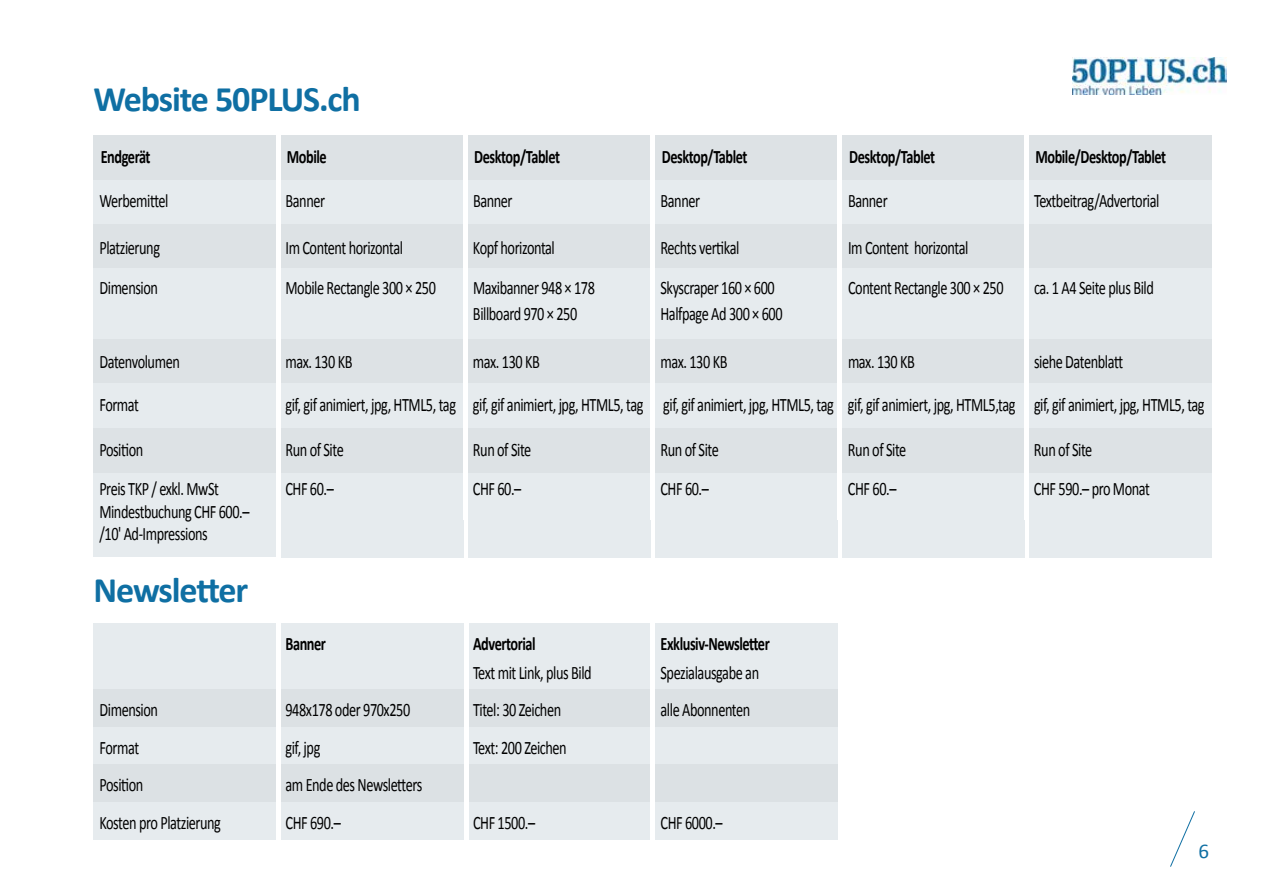
<style>
.page{position:relative;width:1263px;height:893px;background:#fff}
.page>*{position:absolute;margin:0;border:0;box-sizing:border-box;transform-origin:0 0}
.t1{font:700 36px "Calibri";letter-spacing:-.03em;color:#0f6fa3}
.t2{font:21px "Calibri";color:#0f6fa3}
.t3{font:19.05px/22.5px "Calibri";letter-spacing:-.03em;color:#000;scale:.75 1}
.t4{font:700 19.05px "Calibri";letter-spacing:-.03em;color:#000;scale:.75 1}
</style>
<div class="page">
<svg style="left:1170px;top:811px;width:25px;height:56px"></svg>
<img style="left:1072px;top:58px;width:154px;height:36px">
<div style="left:94px;top:135px;width:182px;height:422px;background:#e6ebee"></div>
<div style="left:281px;top:180px;width:182px;height:377px;background:#e6ebee"></div>
<div style="left:468px;top:180px;width:183px;height:377px;background:#e6ebee"></div>
<div style="left:655px;top:180px;width:183px;height:377px;background:#e6ebee"></div>
<div style="left:842px;top:180px;width:183px;height:377px;background:#e6ebee"></div>
<div style="left:1029px;top:180px;width:183px;height:377px;background:#e6ebee"></div>
<div style="left:94px;top:224px;width:1118px;height:44px;background:#dde2e5"></div>
<div style="left:94px;top:339px;width:1118px;height:44px;background:#dde2e5"></div>
<div style="left:94px;top:428px;width:1118px;height:44px;background:#dde2e5"></div>
<div style="left:94px;top:135px;width:1118px;height:45px;background:#dde2e5"></div>
<div style="left:94px;top:623px;width:182px;height:216px;background:#e6ebee"></div>
<div style="left:281px;top:623px;width:182px;height:216px;background:#e6ebee"></div>
<div style="left:468px;top:623px;width:183px;height:216px;background:#e6ebee"></div>
<div style="left:655px;top:623px;width:183px;height:216px;background:#e6ebee"></div>
<div style="left:94px;top:690px;width:744px;height:37px;background:#dce1e4"></div>
<div style="left:94px;top:765px;width:744px;height:37px;background:#dce1e4"></div>
<div style="left:276px;top:132px;width:5px;height:388px;background:#fff"></div>
<div style="left:276px;top:612px;width:5px;height:281px;background:#fff"></div>
<hr style="left:464px;top:612px;width:4px;height:281px;background:#fff">
<hr style="left:651px;top:612px;width:4px;height:281px;background:#fff">
<div style="left:463px;top:131px;width:5px;height:389px;background:#fff"></div>
<hr style="left:651px;top:124px;width:4px;height:396px;background:#fff">
<hr style="left:838px;top:132px;width:4px;height:388px;background:#fff">
<hr style="left:1025px;top:134px;width:4px;height:386px;background:#fff">
<h1 class="t1" style="left:94px;top:76px;width:269px">Website 50PLUS.ch</h1>
<p class="t4" style="left:101px;top:145px;width:68px">Endgerät</p>
<p class="t4" style="left:287px;top:145px;width:55px">Mobile</p>
<p class="t4" style="left:474px;top:145px;width:116px">Desktop/Tablet</p>
<p class="t4" style="left:662px;top:145px;width:116px">Desktop/Tablet</p>
<p class="t4" style="left:849px;top:145px;width:116px">Desktop/Tablet</p>
<p class="t4" style="left:1035px;top:145px;width:176px">Mobile/Desktop/Tablet</p>
<p class="t3" style="left:99px;top:190px;width:94px">Werbemittel</p>
<p class="t3" style="left:285px;top:190px;width:54px">Banner</p>
<p class="t3" style="left:473px;top:190px;width:54px">Banner</p>
<p class="t3" style="left:660px;top:190px;width:54px">Banner</p>
<p class="t3" style="left:848px;top:190px;width:54px">Banner</p>
<p class="t3" style="left:1034px;top:190px;width:169px">Textbeitrag/Advertorial</p>
<p class="t3" style="left:99px;top:236px;width:82px">Platzierung</p>
<p class="t3" style="left:285px;top:236px;width:158px">Im Content horizontal</p>
<p class="t3" style="left:473px;top:236px;width:111px">Kopf horizontal</p>
<p class="t3" style="left:660px;top:236px;width:107px">Rechts vertikal</p>
<p class="t3" style="left:848px;top:236px;width:162px">Im Content horizontal</p>
<p class="t3" style="left:99px;top:277px;width:80px">Dimension</p>
<p class="t3" style="left:285px;top:277px;width:202px">Mobile Rectangle 300 × 250</p>
<p class="t3" style="left:473px;top:277px;width:164px">Maxibanner 948 × 178</p>
<p class="t3" style="left:660px;top:277px;width:154px">Skyscraper 160 × 600</p>
<p class="t3" style="left:848px;top:277px;width:209px">Content Rectangle 300 × 250</p>
<p class="t3" style="left:1034px;top:277px;width:161px">ca. 1 A4 Seite plus Bild</p>
<p class="t3" style="left:473px;top:302px;width:141px">Billboard 970 × 250</p>
<p class="t3" style="left:660px;top:302px;width:164px">Halfpage Ad 300 × 600</p>
<p class="t3" style="left:99px;top:350px;width:109px">Datenvolumen</p>
<p class="t3" style="left:285px;top:350px;width:91px">max. 130 KB</p>
<p class="t3" style="left:473px;top:350px;width:91px">max. 130 KB</p>
<p class="t3" style="left:660px;top:350px;width:91px">max. 130 KB</p>
<p class="t3" style="left:848px;top:350px;width:91px">max. 130 KB</p>
<p class="t3" style="left:1034px;top:350px;width:120px">siehe Datenblatt</p>
<p class="t3" style="left:99px;top:394px;width:54px">Format</p>
<p class="t3" style="left:285px;top:394px;width:1227px">gif, gif animiert, jpg, HTML5, tag gif, gif animiert, jpg, HTML5, tag gif, gif animiert, jpg, HTML5, tag gif, gif animiert, jpg, HTML5,tag gif, gif animiert, jpg, HTML5, tag</p>
<p class="t3" style="left:99px;top:439px;width:60px">Position</p>
<p class="t3" style="left:285px;top:439px;width:79px">Run of Site</p>
<p class="t3" style="left:473px;top:439px;width:79px">Run of Site</p>
<p class="t3" style="left:660px;top:439px;width:79px">Run of Site</p>
<p class="t3" style="left:848px;top:439px;width:79px">Run of Site</p>
<p class="t3" style="left:1034px;top:439px;width:79px">Run of Site</p>
<p class="t3" style="left:99px;top:478px;width:161px">Preis TKP / exkl. MwSt</p>
<p class="t3" style="left:285px;top:478px;width:66px">CHF 60.–</p>
<p class="t3" style="left:473px;top:478px;width:66px">CHF 60.–</p>
<p class="t3" style="left:660px;top:478px;width:66px">CHF 60.–</p>
<p class="t3" style="left:848px;top:478px;width:66px">CHF 60.–</p>
<p class="t3" style="left:1034px;top:478px;width:156px">CHF 590.– pro Monat</p>
<p class="t3" style="left:99px;top:500px;width:202px">Mindestbuchung CHF 600.– /10' Ad-Impressions</p>
<h1 class="t1" style="left:94px;top:567px;width:156px">Newsletter</h1>
<p class="t4" style="left:285px;top:632px;width:56px">Banner</p>
<p class="t4" style="left:473px;top:632px;width:85px">Advertorial</p>
<p class="t4" style="left:660px;top:632px;width:147px">Exklusiv-Newsletter</p>
<p class="t3" style="left:473px;top:661px;width:160px">Text mit Link, plus Bild</p>
<p class="t3" style="left:660px;top:661px;width:133px">Spezialausgabe an</p>
<p class="t3" style="left:99px;top:699px;width:80px">Dimension</p>
<p class="t3" style="left:285px;top:699px;width:168px">948x178 oder 970x250</p>
<p class="t3" style="left:473px;top:699px;width:119px">Titel: 30 Zeichen</p>
<p class="t3" style="left:660px;top:699px;width:121px">alle Abonnenten</p>
<p class="t3" style="left:99px;top:736px;width:54px">Format</p>
<p class="t3" style="left:285px;top:736px;width:48px">gif, jpg</p>
<p class="t3" style="left:473px;top:736px;width:127px">Text: 200 Zeichen</p>
<p class="t3" style="left:99px;top:774px;width:60px">Position</p>
<p class="t3" style="left:285px;top:774px;width:184px">am Ende des Newsletters</p>
<p class="t3" style="left:99px;top:811px;width:164px">Kosten pro Platzierung</p>
<p class="t3" style="left:285px;top:811px;width:75px">CHF 690.–</p>
<p class="t3" style="left:473px;top:811px;width:84px">CHF 1500.–</p>
<p class="t3" style="left:660px;top:811px;width:84px">CHF 6000.–</p>
<p class="t2" style="left:1198px;top:838px;width:12px">6</p>
</div>
